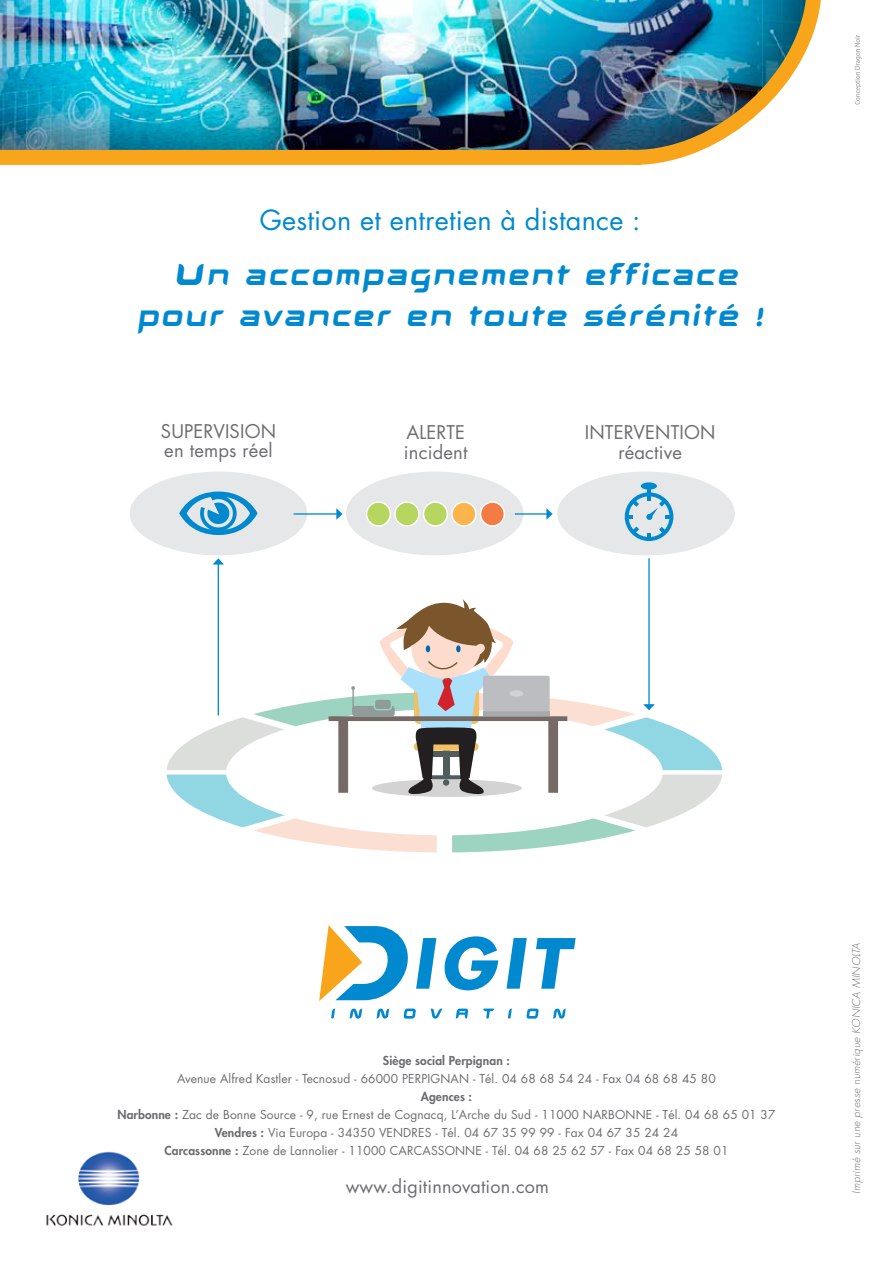
<style>
.page{position:relative;width:893px;height:1263px;background:#fff}
.page>*{position:absolute;margin:0;border:0;box-sizing:border-box;transform-origin:0 0}
.t1{font:33px/40.5px "Aura";color:#0089cf;text-align:center}
.t2{font:27px "Futura";letter-spacing:.01em;color:#0089cf}
.t3{font:18.45px/19.6px "Futura";letter-spacing:.01em;color:#6c6d70}
.t4{font:18px "Futura";letter-spacing:.01em;color:#6c6d70}
.t5{font:12px/18px "Futura";letter-spacing:.01em;color:#6c6d70;text-align:center}
.t6{font:800 12px "Futura";letter-spacing:.01em;color:#6c6d70}
.t7{font:italic 300 10.5px "Futura";letter-spacing:.025em;color:#6c6d70}
.s1{font-size:45px}
.s2{font-weight:800}
</style>
<div class="page">
<img style="left:46px;top:1151px;width:127px;height:75px">
<div style="left:130px;top:471px;width:177px;height:84px;background:#e6e7e9;border-radius:50%"></div>
<div style="left:346px;top:471px;width:178px;height:84px;background:#e6e7e9;border-radius:50%"></div>
<div style="left:557px;top:471px;width:178px;height:84px;background:#e6e7e9;border-radius:50%"></div>
<svg style="left:179px;top:491px;width:79px;height:44px"></svg>
<div style="left:367px;top:502px;width:23px;height:24px;background:#b6d65f;border-radius:50%"></div>
<div style="left:366px;top:501px;width:25px;height:26px;border:2px solid #fff;border-radius:50%"></div>
<div style="left:395px;top:502px;width:24px;height:24px;background:#b6d65f;border-radius:50%"></div>
<div style="left:394px;top:501px;width:26px;height:26px;border:2px solid #fff;border-radius:50%"></div>
<div style="left:423px;top:502px;width:24px;height:24px;background:#b6d65f;border-radius:50%"></div>
<div style="left:423px;top:501px;width:25px;height:26px;border:2px solid #fff;border-radius:50%"></div>
<div style="left:452px;top:502px;width:24px;height:24px;background:#fcb54c;border-radius:50%"></div>
<div style="left:451px;top:501px;width:26px;height:26px;border:2px solid #fff;border-radius:50%"></div>
<div style="left:480px;top:502px;width:24px;height:24px;background:#f47b44;border-radius:50%"></div>
<div style="left:480px;top:501px;width:25px;height:26px;border:2px solid #fff;border-radius:50%"></div>
<hr style="left:218px;top:564px;width:1px;height:151px;background:#0089cf">
<svg style="left:213px;top:558px;width:11px;height:6px"></svg>
<hr style="left:294px;top:513px;width:43px;height:2px;background:#0089cf">
<svg style="left:336px;top:508px;width:7px;height:12px"></svg>
<hr style="left:515px;top:513px;width:32px;height:2px;background:#0089cf">
<svg style="left:546px;top:508px;width:7px;height:12px"></svg>
<hr style="left:648px;top:558px;width:2px;height:147px;background:#0089cf">
<div style="left:625px;top:492px;width:48px;height:49px;border:4px solid #0089cf;border-radius:50%"></div>
<svg style="left:647px;top:533px;width:4px;height:7px"></svg>
<svg style="left:659px;top:527px;width:8px;height:8px"></svg>
<svg style="left:625px;top:515px;width:8px;height:4px"></svg>
<svg style="left:631px;top:526px;width:8px;height:9px"></svg>
<hr style="left:647px;top:487px;width:4px;height:13px;background:#0089cf">
<svg style="left:631px;top:499px;width:8px;height:8px"></svg>
<svg style="left:646px;top:498px;width:27px;height:22px"></svg>
<div style="left:641px;top:482px;width:16px;height:8px;background:#0089cf;border-radius:50%"></div>
<svg style="left:167px;top:595px;width:555px;height:257px"></svg>
<svg style="left:416px;top:936px;width:160px;height:54px"></svg>
<svg style="left:319px;top:925px;width:89px;height:76px"></svg>
<svg style="left:331px;top:1008px;width:235px;height:11px"></svg>
<img style="left:0;top:0;width:821px;height:165px">
<svg style="left:855px;top:35px;width:6px;height:69px"></svg>
<h2 class="t2" style="left:260px;top:201px;width:382px">Gestion et entretien à distance :</h2>
<h1 class="t1" style="left:137px;top:257px;width:632px"><span class="s1">U</span>n accompagnement efficace pour avancer en toute sérénité !</h1>
<h3 class="t3" style="left:161px;top:421px;width:117px">SUPERVISION en temps réel</h3>
<h3 class="t3" style="left:404px;top:422px;width:65px">ALERTE incident</h3>
<h3 class="t3" style="left:585px;top:422px;width:132px;text-align:center">INTERVENTION réactive</h3>
<p class="t6" style="left:383px;top:1052px;width:129px">Siège social Perpignan :</p>
<p class="t5" style="left:177px;top:1069px;width:540px">Avenue Alfred Kastler - Tecnosud - 66000 PERPIGNAN - Tél. 04 68 68 54 24 - Fax 04 68 68 45 80</p>
<p class="t5" style="left:117px;top:1087px;width:659px"><span class="s2">Agences :<br>Narbonne :</span> Zac de Bonne Source - 9, rue Ernest de Cognacq, L’Arche du Sud - 11000 NARBONNE - Tél. 04 68 65 01 37<br><span class="s2">Vendres :</span> Via Europa - 34350 VENDRES - Tél. 04 67 35 99 99 - Fax 04 67 35 24 24<br><span class="s2">Carcassonne :</span> Zone de Lannolier - 11000 CARCASSONNE - Tél. 04 68 25 62 57 - Fax 04 68 25 58 01</p>
<h3 class="t4" style="left:346px;top:1174px;width:205px">www.digitinnovation.com</h3>
<p class="t7" style="left:850px;top:1194px;width:253px;rotate:-90deg">Imprimé sur une presse numérique KONICA MINOLTA</p>
</div>
